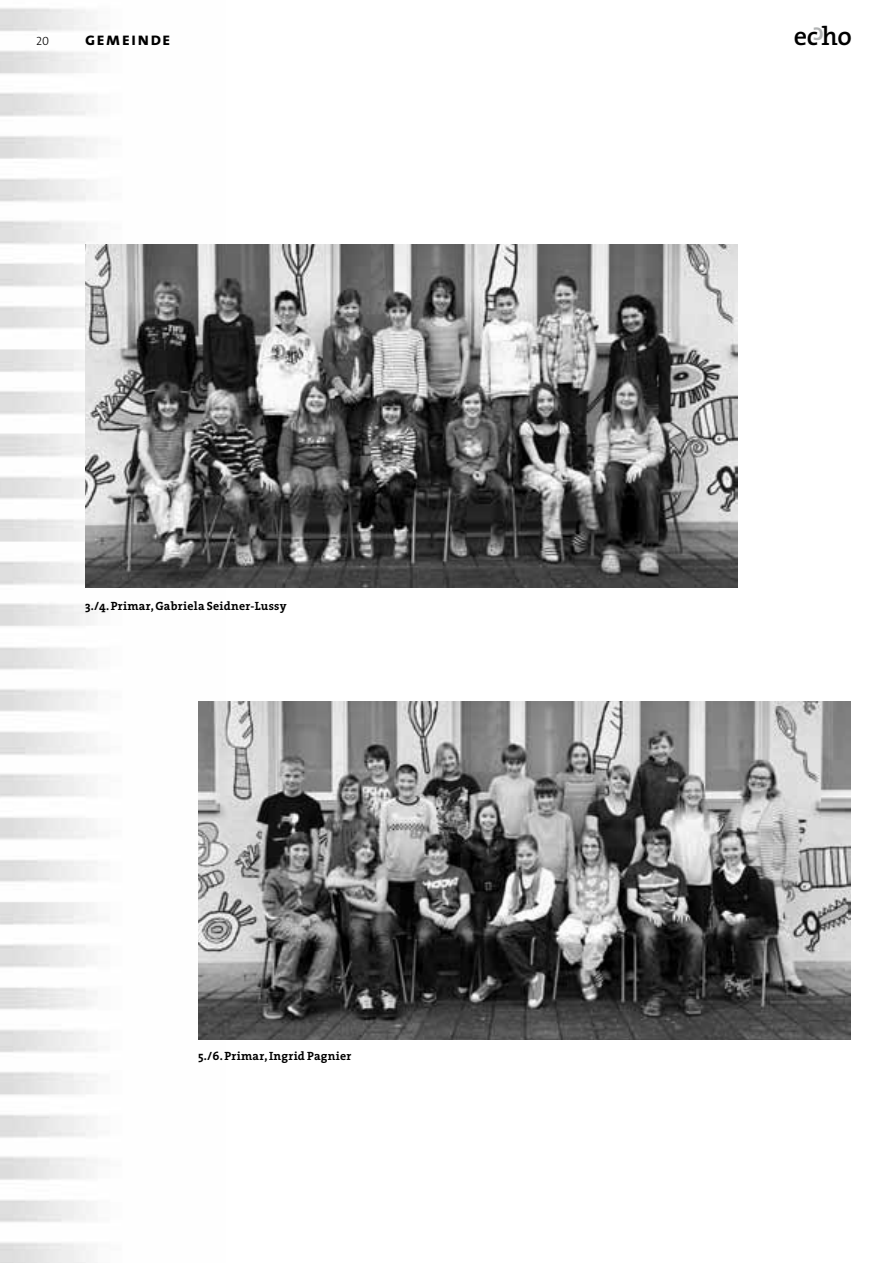
<style>
.page{position:relative;width:893px;height:1263px;background:#fff}
.page>*{position:absolute;margin:0;border:0;box-sizing:border-box;transform-origin:0 0}
.t1{font:600 26.25px "The Serif";color:#000}
.t2{font:18px "The Sans Bold Caps";letter-spacing:.06em;color:#000}
.t3{font:700 12px "The Serif";letter-spacing:.02em;color:#000}
.t4{font:12px "The Sans Light Caps";color:#000}
.s1{font-family:"The Sans"}
</style>
<div class="page">
<img style="left:0;top:8px;width:225px;height:1255px">
<img style="left:85px;top:244px;width:652px;height:344px">
<img style="left:198px;top:702px;width:652px;height:337px">
<p class="t4" style="left:36px;top:31px;width:15px">20</p>
<h1 class="t1" style="left:794px;top:14px;width:60px">e<span class="s1">c</span>ho</h1>
<h2 class="t2" style="left:85px;top:24px;width:87px">gemeinde</h2>
<p class="t3" style="left:85px;top:596px;width:203px">3./4. Primar, Gabriela Seidner-Lussy</p>
<p class="t3" style="left:198px;top:1046px;width:155px">5./6. Primar, Ingrid Pagnier</p>
</div>
